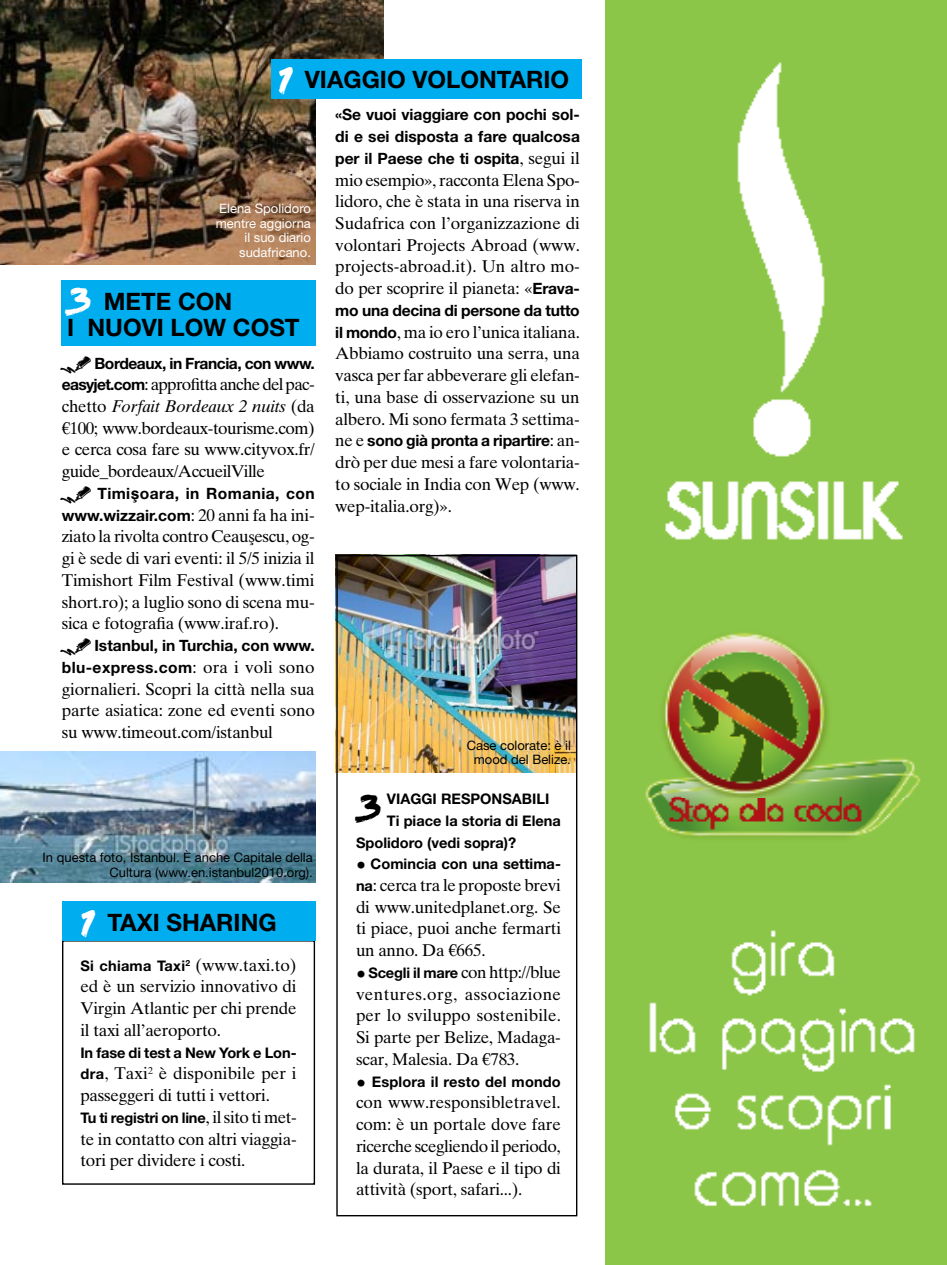
<style>
.page{position:relative;width:947px;height:1265px;background:#fff}
.page>*{position:absolute;margin:0;border:0;box-sizing:border-box;transform-origin:0 0}
.t1{font:42px "Flood Std";color:#000}
.t2{font:700 24px/26px "Helvetica Neue LT Std";color:#000}
.t3{font:17px/21.8px "Times Ten LT Std";letter-spacing:-.015em;color:#000;text-align:justify}
.t4{font:700 15.6px/21.8px "Helvetica Neue LT Std";letter-spacing:-.005em;color:#000}
.t5{font:700 15.6px/21.8px "Helvetica Neue LT Std";letter-spacing:.025em;color:#000}
.t6{font:700 15.6px "Helvetica Neue LT Std";letter-spacing:-.03em;color:#000}
.t7{font:700 14.6px "Helvetica Neue LT Std";color:#000}
.t8{font:13px/14.6px "Helvetica Neue LT Std";color:#000;text-align:right}
.t9{font:13px/14.6px "Helvetica Neue LT Std";color:#fff;text-align:right}
.s1{font-family:"Flood Std";font-weight:400;font-size:42px;color:#fff}
.s2{font-family:"Flood Std";font-weight:400;font-size:24px}
.s3{font-family:"Helvetica Neue LT Std";font-weight:700;font-size:15.6px}
.s4{font-style:italic}
.s5{font-family:"Helvetica"}
.s6{font-family:"Times Ten LT Std";font-weight:400;font-size:17px}
.s7{font-family:"Times"}
.s8{font-family:"Helvetica Neue LT Std";font-weight:700;font-size:14.6px}
.s9{font-family:"Times Ten LT Std";font-weight:400;font-size:20px}
.s10{font-size:20px}
</style>
<div class="page">
<img style="left:0;top:0;width:384px;height:264px">
<img style="left:0;top:751px;width:315px;height:131px">
<img style="left:605px;top:0;width:342px;height:1264px">
<img style="left:335px;top:555px;width:240px;height:217px">
<div style="left:336px;top:555px;width:241px;height:661px;border:1px solid #000"></div>
<div style="left:316px;top:87px;width:264px;height:381px;background:#fff"></div>
<div style="left:271px;top:59px;width:310px;height:39px;background:#00adef"></div>
<div style="left:61px;top:280px;width:255px;height:65px;background:#00adef"></div>
<div style="left:62px;top:940px;width:253px;height:244px;border:1px solid #000"></div>
<div style="left:62px;top:901px;width:253px;height:39px;background:#00adef"></div>
<h2 class="t2" style="left:277px;top:66px;width:294px"><span class="s1">1</span> VIAGGIO VOLONTARIO</h2>
<p class="t9" style="left:216px;top:201px;width:97px">Elena Spolidoro mentre aggiorna il suo diario sudafricano.</p>
<h2 class="t2" style="left:67px;top:287px;width:234px"><span class="s1">3</span> METE CON<br>I NUOVI LOW COST</h2>
<p class="t6" style="left:62px;top:353px;width:254px"><span class="s2">¤</span> Bordeaux, in Francia, con www.</p>
<p class="t3" style="left:62px;top:373px;width:254px"><span class="s3">easyjet.com</span>: approfitta anche del pac&shy;chetto <span class="s4">Forfait Bordeaux 2 nuits</span> (da €100; www.bordeaux-tourisme.com) e cerca cosa fare su www.cityvox.fr/ guide_bordeaux/AccueilVille</p>
<p class="t5" style="left:62px;top:482px;width:254px"><span class="s2">¤</span> Timi<span class="s5">ş</span>oara, in Romania, con www.wizzair.com<span class="s6">: 20 anni fa ha ini-</span></p>
<p class="t3" style="left:62px;top:525px;width:254px">ziato la rivolta contro Ceau<span class="s7">ş</span>escu, og&shy;gi è sede di vari eventi: il 5/5 inizia il Timishort Film Festival (www.timi short.ro); a luglio sono di scena mu&shy;sica e fotografia (www.iraf.ro).</p>
<p class="t4" style="left:62px;top:634px;width:254px"><span class="s2">¤</span> Istanbul, in Turchia, con www. blu-express.com<span class="s6">: ora i voli sono</span></p>
<p class="t3" style="left:62px;top:677px;width:254px">giornalieri. Scopri la città nella sua parte asiatica: zone ed eventi sono su www.timeout.com/istanbul</p>
<p class="t8" style="left:43px;top:850px;width:272px">I n questa foto, Istanbul. È anche Capitale della<br>Cultura (www.en.istanbul2010.org).</p>
<h2 class="t2" style="left:79px;top:908px;width:199px"><span class="s1">1</span> TAXI SHARING</h2>
<p class="t3" style="left:80px;top:953px;width:218px"><span class="s8">Si chiama Taxi</span><sup>2</sup> (www.taxi.to) ed è un servizio innovativo di Virgin Atlantic per chi prende il taxi all’aeroporto.</p>
<p class="t7" style="left:80px;top:1043px;width:218px">In fase di test a New York e Lon-</p>
<p class="t3" style="left:80px;top:1062px;width:218px"><span class="s8">dra</span>, Taxi<sup>2</sup> è disponibile per i passeggeri di tutti i vettori.</p>
<p class="t7" style="left:80px;top:1108px;width:218px">Tu ti registri on line<span class="s6">, il sito ti met-</span></p>
<p class="t3" style="left:80px;top:1127px;width:218px">te in contatto con altri viaggia&shy;tori per dividere i costi.</p>
<p class="t4" style="left:335px;top:103px;width:246px;text-align:justify">«Se vuoi viaggiare con pochi sol&shy;di e sei disposta a fare qualcosa per il Paese che ti ospita<span class="s6">, segui il</span></p>
<p class="t3" style="left:335px;top:169px;width:246px">mio esempio», racconta Elena Spo&shy;lidoro, che è stata in una riserva in Sudafrica con l’organizzazione di volontari Projects Abroad (www. projects-abroad.it). Un altro mo&shy;do per scoprire il pianeta: «<span class="s3">Erava-</span></p>
<p class="t4" style="left:335px;top:299px;width:246px">mo una decina di persone da tutto</p>
<p class="t3" style="left:335px;top:321px;width:246px"><span class="s3">il mondo</span>, ma io ero l’unica italiana.<br>Abbiamo costruito una serra, una vasca per far abbeverare gli elefan&shy;ti, una base di osservazione su un albero. Mi sono fermata 3 settima-</p>
<p class="t4" style="left:335px;top:429px;width:246px"><span class="s6">ne e</span> sono già pronta a ripartire<span class="s6">: an-</span></p>
<p class="t3" style="left:335px;top:451px;width:246px">drò per due mesi a fare volontaria&shy;to sociale in India con Wep (www. wep-italia.org)».</p>
<p class="t8" style="left:467px;top:737px;width:106px;text-align:center">Case colorate: è il mood del Belize.</p>
<p class="t7" style="left:387px;top:789px;width:65px">VIAGGI res</p>
<p class="t7" style="left:470px;top:789px;width:20px">ponsabili</p>
<p class="t7" style="left:387px;top:811px;width:175px">Ti piace la storia di Elena</p>
<p class="t7" style="left:356px;top:833px;width:162px">Spolidoro (vedi sopra)?</p>
<p class="t7" style="left:356px;top:855px;width:206px"><span class="s9">•</span> Comincia con una settima-</p>
<p class="t3" style="left:356px;top:874px;width:207px"><span class="s8">na</span>: cerca tra le proposte brevi di www.unitedplanet.org. Se ti piace, puoi anche fermarti un anno. Da €665.</p>
<p class="t3" style="left:356px;top:961px;width:206px"><span class="s10">•</span> <span class="s8">Scegli il mare</span> con http://blue ventures.org, associazione per lo sviluppo sostenibile.<br>Si parte per Belize, Madaga&shy;scar, Malesia. Da €783.</p>
<p class="t7" style="left:356px;top:1072px;width:206px"><span class="s9">•</span> Esplora il resto del mondo</p>
<p class="t3" style="left:356px;top:1091px;width:206px">con www.responsibletravel. com: è un portale dove fare ricerche scegliendo il periodo, la durata, il Paese e il tipo di attività (sport, safari...).</p>
<h1 class="t1" style="left:357px;top:782px;width:27px">3</h1>
</div>
